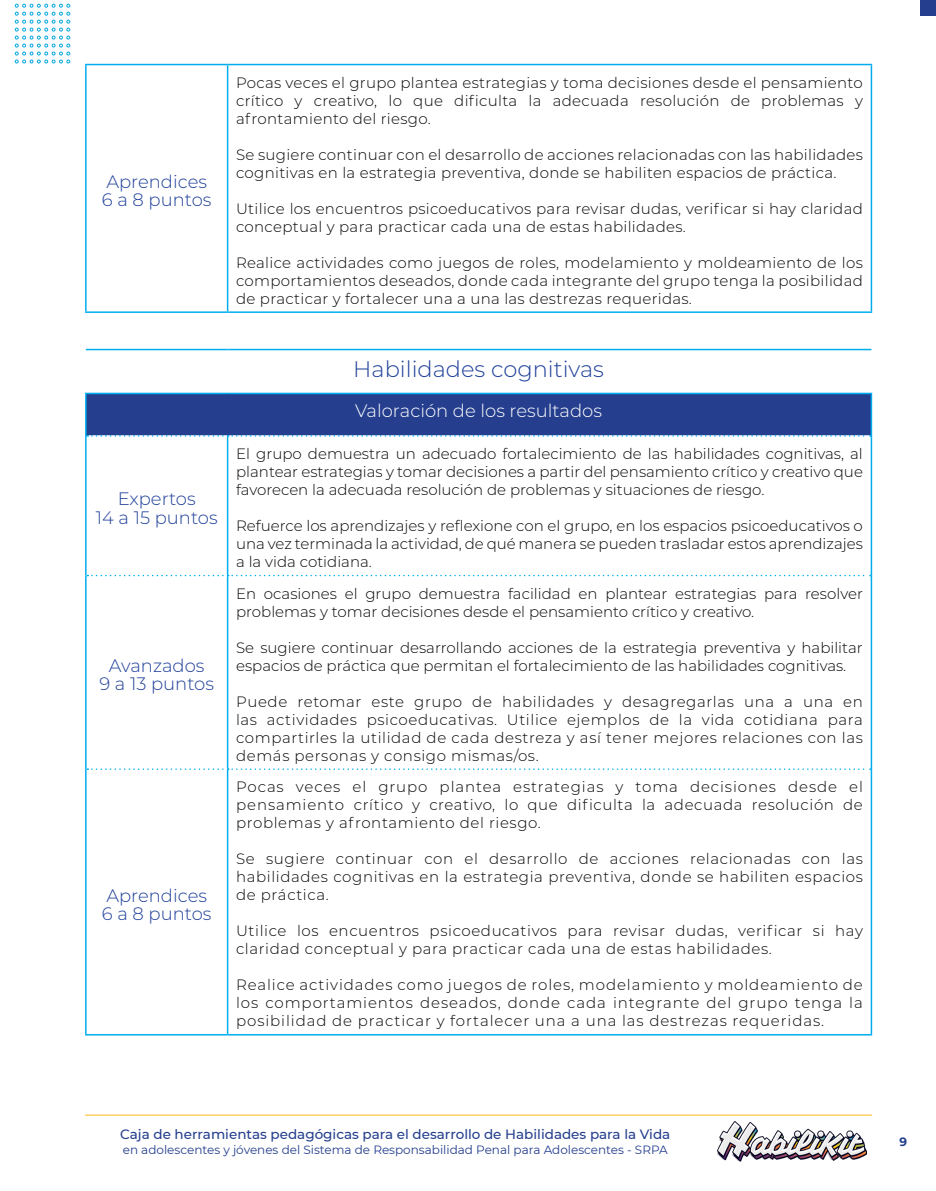
<style>
.page{position:relative;width:936px;height:1191px;background:#fff}
.page>*{position:absolute;margin:0;border:0;box-sizing:border-box;transform-origin:0 0}
.t1{font:300 22.5px "Montserrat";color:#20419a}
.t2{font:300 18px "Montserrat";color:#20419a}
.t3{font:300 18px "Montserrat";color:#fff}
.Bloque_de_texto{font:300 15px/18px "Montserrat";letter-spacing:.02em;color:#040503;text-align:justify}
.Bloque_de_texto-2{font:300 15px/18px "Montserrat";color:#040503}
.Bloque_de_texto-3{font:300 15px/18px "Montserrat";letter-spacing:.04em;color:#040503}
.t4{font:500 13.5px "Montserrat";color:#253f8e}
.t5{font:12px "Montserrat";color:#253f8e}
.t6{font:700 12px "Montserrat";color:#253f8e}
</style>
<div class="page">
<img style="left:718px;top:1121px;width:148px;height:41px">
<hr style="left:85px;top:1114px;width:787px;height:2px;background:#fecf63">
<svg style="left:15px;top:3px;width:56px;height:61px"></svg>
<div style="left:920px;top:0;width:15px;height:16px;background:#253f8e"></div>
<hr style="left:85px;top:65px;width:2px;height:246px;background:#00aeef">
<hr style="left:227px;top:64px;width:645px;height:1px;background:#00aeef">
<hr style="left:227px;top:65px;width:1px;height:246px;background:#00aeef">
<hr style="left:85px;top:311px;width:142px;height:2px;background:#00aeef">
<hr style="left:227px;top:311px;width:645px;height:2px;background:#00aeef">
<hr style="left:870px;top:65px;width:2px;height:246px;background:#00aeef">
<hr style="left:85px;top:64px;width:142px;height:1px;background:#00aeef">
<div style="left:86px;top:393px;width:785px;height:43px;background:#253f8e"></div>
<hr style="left:86px;top:349px;width:141px;height:1px;background:#00aeef">
<hr style="left:227px;top:349px;width:644px;height:1px;background:#00aeef">
<hr style="left:85px;top:393px;width:142px;height:1px;background:#00aeef">
<hr style="left:85px;top:394px;width:2px;height:42px;background:#00aeef">
<hr style="left:227px;top:393px;width:645px;height:1px;background:#00aeef">
<hr style="left:870px;top:394px;width:2px;height:42px;background:#00aeef">
<hr style="left:85px;top:436px;width:2px;height:139px;background:#00aeef">
<hr style="left:227px;top:437px;width:1px;height:138px;background:#00aeef">
<hr style="left:85px;top:575px;width:2px;height:194px;background:#00aeef">
<hr style="left:227px;top:576px;width:1px;height:192px;background:#00aeef">
<hr style="left:85px;top:769px;width:2px;height:265px;background:#00aeef">
<hr style="left:227px;top:770px;width:1px;height:264px;background:#00aeef">
<hr style="left:85px;top:1034px;width:142px;height:1px;background:#00aeef">
<hr style="left:227px;top:1034px;width:645px;height:1px;background:#00aeef">
<svg style="left:87px;top:435px;width:783px;height:2px"></svg>
<hr style="left:870px;top:436px;width:2px;height:139px;background:#00aeef">
<hr style="left:870px;top:575px;width:2px;height:194px;background:#00aeef">
<hr style="left:870px;top:769px;width:2px;height:265px;background:#00aeef">
<svg style="left:87px;top:575px;width:783px;height:1px"></svg>
<svg style="left:87px;top:768px;width:783px;height:2px"></svg>
<p class="t2" style="left:106px;top:169px;width:102px">Aprendices</p>
<p class="t2" style="left:102px;top:187px;width:111px">6 a 8 puntos</p>
<p class="Bloque_de_texto" style="left:236px;top:73px;width:628px">Pocas veces el grupo plantea estrategias y toma decisiones desde el pensamiento crítico y creativo, lo que dificulta la adecuada resolución de problemas y afrontamiento del riesgo.</p>
<p class="Bloque_de_texto" style="left:236px;top:145px;width:628px">Se sugiere continuar con el desarrollo de acciones relacionadas con las habilidades cognitivas en la estrategia preventiva, donde se habiliten espacios de práctica.</p>
<p class="Bloque_de_texto" style="left:236px;top:199px;width:628px">Utilice los encuentros psicoeducativos para revisar dudas, verificar si hay claridad conceptual y para practicar cada una de estas habilidades.</p>
<p class="Bloque_de_texto" style="left:236px;top:253px;width:628px">Realice actividades como juegos de roles, modelamiento y moldeamiento de los comportamientos deseados, donde cada integrante del grupo tenga la posibilidad de practicar y fortalecer una a una las destrezas requeridas.</p>
<p class="t2" style="left:118px;top:487px;width:79px">Expertos</p>
<p class="t2" style="left:96px;top:505px;width:123px">14 a 15 puntos</p>
<p class="t2" style="left:109px;top:653px;width:97px">Avanzados</p>
<p class="t2" style="left:99px;top:671px;width:116px">9 a 13 puntos</p>
<p class="t2" style="left:106px;top:883px;width:102px">Aprendices</p>
<p class="t2" style="left:102px;top:901px;width:111px">6 a 8 puntos</p>
<p class="t1" style="left:353px;top:354px;width:252px">Habilidades cognitivas</p>
<p class="t3" style="left:355px;top:398px;width:248px">Valoración de los resultados</p>
<p class="Bloque_de_texto" style="left:236px;top:444px;width:628px">El grupo demuestra un adecuado fortalecimiento de las habilidades cognitivas, al plantear estrategias y tomar decisiones a partir del pensamiento crítico y creativo que favorecen la adecuada resolución de problemas y situaciones de riesgo.</p>
<p class="Bloque_de_texto" style="left:236px;top:516px;width:628px">Refuerce los aprendizajes y reflexione con el grupo, en los espacios psicoeducativos o una vez terminada la actividad, de qué manera se pueden trasladar estos aprendizajes a la vida cotidiana.</p>
<p class="Bloque_de_texto-2" style="left:236px;top:584px;width:628px">En ocasiones el grupo demuestra facilidad en plantear estrategias para resolver problemas y tomar decisiones desde el pensamiento crítico y creativo.</p>
<p class="Bloque_de_texto-2" style="left:236px;top:638px;width:628px">Se sugiere continuar desarrollando acciones de la estrategia preventiva y habilitar espacios de práctica que permitan el fortalecimiento de las habilidades cognitivas.</p>
<p class="Bloque_de_texto" style="left:236px;top:692px;width:628px">Puede retomar este grupo de habilidades y desagregarlas una a una en las actividades psicoeducativas. Utilice ejemplos de la vida cotidiana para compartirles la utilidad de cada destreza y así tener mejores relaciones con las demás personas y consigo mismas/os.</p>
<p class="Bloque_de_texto" style="left:236px;top:777px;width:628px">Pocas veces el grupo plantea estrategias y toma decisiones desde el pensamiento crítico y creativo, lo que dificulta la adecuada resolución de problemas y afrontamiento del riesgo.</p>
<p class="Bloque_de_texto" style="left:236px;top:849px;width:628px">Se sugiere continuar con el desarrollo de acciones relacionadas con las habilidades cognitivas en la estrategia preventiva, donde se habiliten espacios de práctica.</p>
<p class="Bloque_de_texto-3" style="left:236px;top:921px;width:628px">Utilice los encuentros psicoeducativos para revisar dudas, verificar si hay claridad conceptual y para practicar cada una de estas habilidades.</p>
<p class="Bloque_de_texto" style="left:236px;top:975px;width:628px">Realice actividades como juegos de roles, modelamiento y moldeamiento de los comportamientos deseados, donde cada integrante del grupo tenga la posibilidad de practicar y fortalecer una a una las destrezas requeridas.</p>
<p class="t4" style="left:120px;top:1125px;width:551px">Caja de herramientas pedagógicas para el desarrollo de Habilidades para la Vida</p>
<p class="t5" style="left:123px;top:1141px;width:546px">en adolescentes y jóvenes del Sistema de Responsabilidad Penal para Adolescentes - SRPA</p>
<p class="t6" style="left:899px;top:1133px;width:9px">9</p>
</div>
